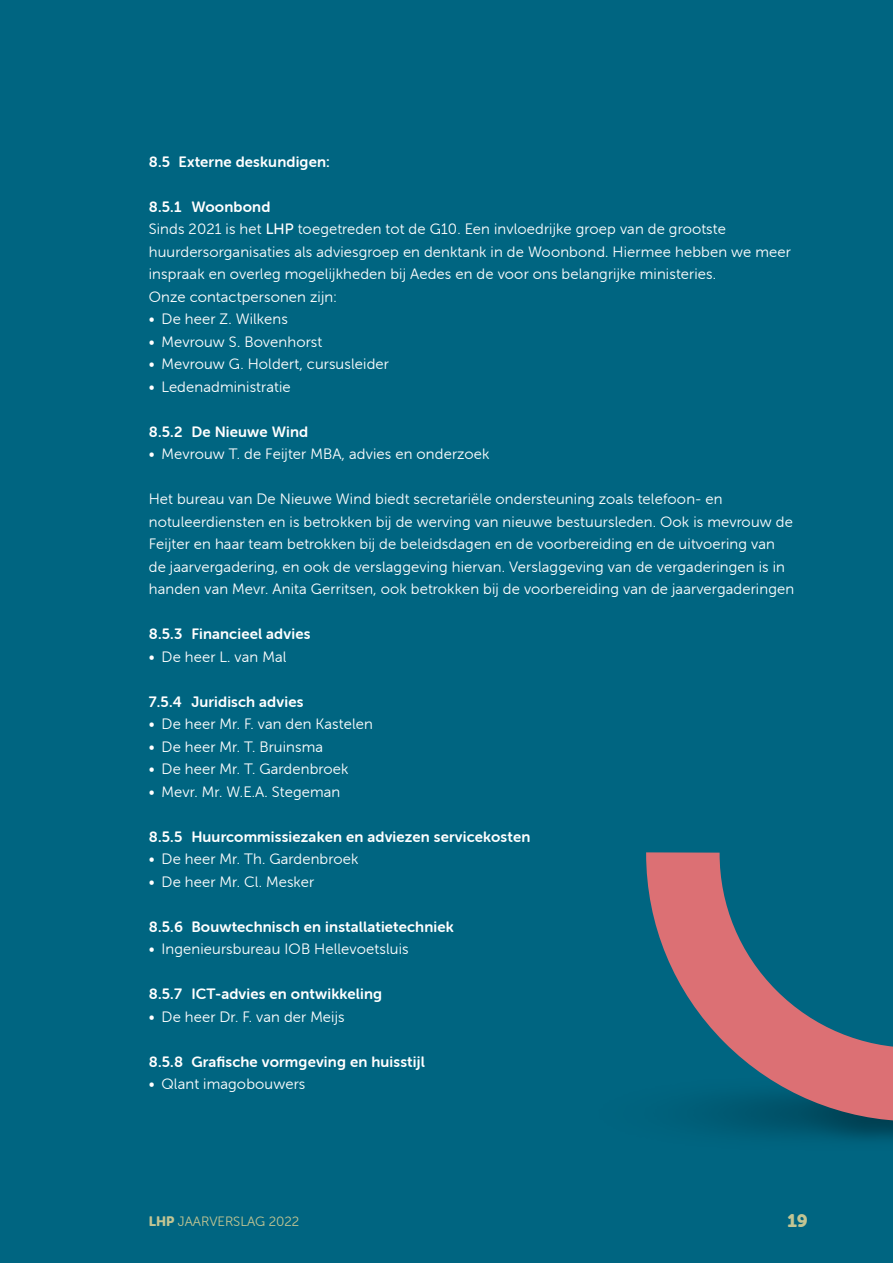
<style>
.page{position:relative;width:893px;height:1263px;background:#006581}
.page>*{position:absolute;margin:0;border:0;box-sizing:border-box;transform-origin:0 0}
.t1{font:18px "Museo Sans Rounded 900";color:#c2c593}
.t2{font:15px/22.5px "Museo Sans Rounded 300";letter-spacing:.01em;color:#fff}
.t3{font:15px "Museo Sans Rounded 700";letter-spacing:.01em;color:#fff}
.t4{font:13.5px "Museo Sans Rounded 300";color:#c2c593}
.s1{font-family:"Museo Sans Rounded 500"}
.s2{font-family:"Museo Sans Rounded 900"}
</style>
<div class="page">
<svg style="left:646px;top:852px;width:247px;height:269px"></svg>
<p class="t3" style="left:149px;top:153px;width:183px">8.5 Externe deskundigen:</p>
<p class="t3" style="left:149px;top:198px;width:123px">8.5.1 Woonbond</p>
<p class="t2" style="left:149px;top:218px;width:643px">Sinds 2021 is het <span class="s1">LHP</span> toegetreden tot de G10. Een invloedrijke groep van de grootste huurdersorganisaties als adviesgroep en denktank in de Woonbond. Hiermee hebben we meer inspraak en overleg mogelijkheden bij Aedes en de voor ons belangrijke ministeries.<br>Onze contactpersonen zijn:</p>
<p class="t2" style="left:149px;top:308px;width:141px">• De heer Z. Wilkens</p>
<p class="t2" style="left:149px;top:330px;width:175px">• Mevrouw S. Bovenhorst</p>
<p class="t2" style="left:149px;top:353px;width:242px">• Mevrouw G. Holdert, cursusleider</p>
<p class="t2" style="left:149px;top:375px;width:143px">• Ledenadministratie</p>
<p class="t3" style="left:149px;top:423px;width:161px">8.5.2 De Nieuwe Wind</p>
<p class="t2" style="left:149px;top:443px;width:342px">• Mevrouw T. de Feijter MBA, advies en onderzoek</p>
<p class="t2" style="left:149px;top:488px;width:647px">Het bureau van De Nieuwe Wind biedt secretariële ondersteuning zoals telefoon- en notuleerdiensten en is betrokken bij de werving van nieuwe bestuursleden. Ook is mevrouw de Feijter en haar team betrokken bij de beleidsdagen en de voorbereiding en de uitvoering van de jaarvergadering, en ook de verslaggeving hiervan. Verslaggeving van de vergaderingen is in handen van Mevr. Anita Gerritsen, ook betrokken bij de voorbereiding van de jaarvergaderingen</p>
<p class="t3" style="left:149px;top:625px;width:163px">8.5.3 Financieel advies</p>
<p class="t2" style="left:149px;top:645px;width:139px">• De heer L. van Mal</p>
<p class="t3" style="left:149px;top:693px;width:156px">7.5.4 Juridisch advies</p>
<p class="t2" style="left:149px;top:713px;width:226px">• De heer Mr. F. van den Kastelen</p>
<p class="t2" style="left:149px;top:735px;width:176px">• De heer Mr. T. Bruinsma</p>
<p class="t2" style="left:149px;top:758px;width:201px">• De heer Mr. T. Gardenbroek</p>
<p class="t2" style="left:149px;top:780px;width:193px">• Mevr. Mr. W.E.A. Stegeman</p>
<p class="t3" style="left:149px;top:828px;width:383px">8.5.5 Huurcommissiezaken en adviezen servicekosten</p>
<p class="t2" style="left:149px;top:848px;width:211px">• De heer Mr. Th. Gardenbroek</p>
<p class="t2" style="left:149px;top:870px;width:167px">• De heer Mr. Cl. Mesker</p>
<p class="t3" style="left:149px;top:918px;width:306px">8.5.6 Bouwtechnisch en installatietechniek</p>
<p class="t2" style="left:149px;top:938px;width:261px">• Ingenieursbureau IOB Hellevoetsluis</p>
<p class="t3" style="left:149px;top:985px;width:235px">8.5.7 ICT-advies en ontwikkeling</p>
<p class="t2" style="left:149px;top:1005px;width:197px">• De heer Dr. F. van der Meijs</p>
<p class="t3" style="left:149px;top:1053px;width:278px">8.5.8 Grafische vormgeving en huisstijl</p>
<p class="t2" style="left:149px;top:1073px;width:158px">• Qlant imagobouwers</p>
<p class="t4" style="left:149px;top:1213px;width:152px"><span class="s2">LHP</span> JAARVERSLAG 2022</p>
<p class="t1" style="left:787px;top:1211px;width:22px">19</p>
</div>
